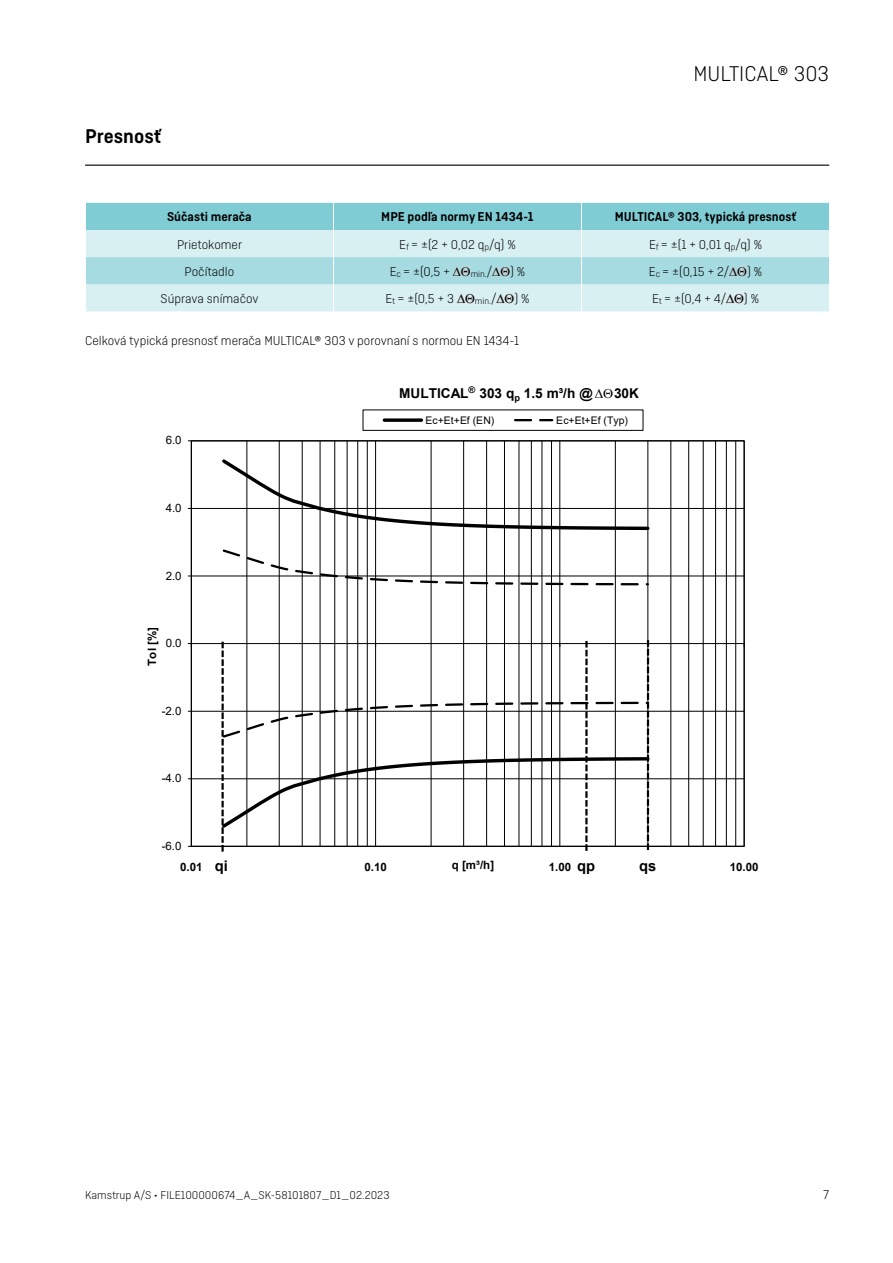
<style>
.page{position:relative;width:893px;height:1263px;background:#fff}
.page>*{position:absolute;margin:0;border:0;box-sizing:border-box;transform-origin:0 0}
.t1{font:300 22.5px "Ciutadella";color:#000}
.t2{font:600 21px "Ciutadella";color:#000}
.t3{font:700 14.7px "Arial";color:#000}
.t4{font:700 13.65px "Arial";color:#000}
.t5{font:300 13.5px "Ciutadella";color:#000}
.t6{font:600 13.5px "Ciutadella";color:#000}
.t7{font:300 12px "Ciutadella";color:#000}
.t8{font:700 11.55px "Arial";color:#000}
.t9{font:11.55px "Arial";color:#000}
.t10{font:10.5px "Arial";letter-spacing:.01em;color:#000}
.s1{color:#d1d3d4}
</style>
<div class="page">
<hr style="left:85px;top:165px;width:744px;height:1px;background:#000">
<hr style="left:191px;top:778px;width:553px;height:1px;background:#000">
<hr style="left:191px;top:711px;width:553px;height:1px;background:#000">
<hr style="left:191px;top:576px;width:553px;height:1px;background:#000">
<hr style="left:191px;top:508px;width:553px;height:1px;background:#000">
<hr style="left:247px;top:441px;width:1px;height:405px;background:#000">
<hr style="left:279px;top:441px;width:1px;height:405px;background:#000">
<hr style="left:302px;top:441px;width:1px;height:405px;background:#000">
<hr style="left:320px;top:441px;width:1px;height:405px;background:#000">
<hr style="left:334px;top:441px;width:1px;height:405px;background:#000">
<hr style="left:347px;top:441px;width:1px;height:405px;background:#000">
<hr style="left:357px;top:441px;width:1px;height:405px;background:#000">
<hr style="left:367px;top:441px;width:1px;height:405px;background:#000">
<hr style="left:431px;top:441px;width:1px;height:405px;background:#000">
<hr style="left:463px;top:441px;width:1px;height:405px;background:#000">
<hr style="left:486px;top:441px;width:1px;height:405px;background:#000">
<hr style="left:504px;top:441px;width:1px;height:405px;background:#000">
<hr style="left:519px;top:441px;width:1px;height:405px;background:#000">
<hr style="left:531px;top:441px;width:1px;height:405px;background:#000">
<hr style="left:542px;top:441px;width:1px;height:405px;background:#000">
<hr style="left:551px;top:441px;width:1px;height:405px;background:#000">
<hr style="left:615px;top:441px;width:1px;height:405px;background:#000">
<hr style="left:648px;top:441px;width:1px;height:405px;background:#000">
<hr style="left:671px;top:441px;width:1px;height:405px;background:#000">
<hr style="left:688px;top:441px;width:1px;height:405px;background:#000">
<hr style="left:703px;top:441px;width:1px;height:405px;background:#000">
<hr style="left:715px;top:441px;width:1px;height:405px;background:#000">
<hr style="left:726px;top:441px;width:1px;height:405px;background:#000">
<hr style="left:735px;top:441px;width:1px;height:405px;background:#000">
<hr style="left:375px;top:441px;width:1px;height:405px;background:#000">
<hr style="left:560px;top:441px;width:1px;height:405px;background:#000">
<hr style="left:191px;top:441px;width:1px;height:405px;background:#000">
<hr style="left:191px;top:643px;width:553px;height:1px;background:#000">
<svg style="left:219px;top:456px;width:432px;height:76px"></svg>
<svg style="left:221px;top:548px;width:429px;height:39px"></svg>
<svg style="left:384px;top:418px;width:37px;height:4px"></svg>
<svg style="left:515px;top:419px;width:37px;height:2px"></svg>
<svg style="left:219px;top:638px;width:432px;height:214px"></svg>
<svg style="left:86px;top:203px;width:743px;height:108px;background:#b6e1e6"></svg>
<h2 class="t2" style="left:85px;top:124px;width:78px">Presnosť</h2>
<h1 class="t1" style="left:693px;top:61px;width:137px">MULTICAL® 303</h1>
<p class="t6" style="left:167px;top:209px;width:86px">Súčasti merača</p>
<p class="t6" style="left:381px;top:209px;width:154px">MPE podľa normy EN 1434-1</p>
<p class="t6" style="left:615px;top:209px;width:183px">MULTICAL® 303, typická presnosť</p>
<p class="t5" style="left:177px;top:237px;width:67px">Prietokomer</p>
<p class="t5" style="left:399px;top:237px;width:118px">E<sub>f</sub> = ±(2 + 0,02 q<sub>p</sub>/q) %</p>
<p class="t5" style="left:649px;top:237px;width:115px">E<sub>f</sub> = ±(1 + 0,01 q<sub>p</sub>/q) %</p>
<p class="t5" style="left:185px;top:264px;width:51px">Počítadlo</p>
<p class="t5" style="left:390px;top:264px;width:137px">E<sub>c</sub> = ±(0,5 + <span class="s1">∆</span> <sub>min.</sub>/<span class="s1">∆</span> ) %</p>
<p class="t5" style="left:649px;top:264px;width:115px">E<sub>c</sub> = ±(0,15 + 2/<span class="s1">∆</span> ) %</p>
<p class="t5" style="left:161px;top:291px;width:99px">Súprava snímačov</p>
<p class="t5" style="left:385px;top:291px;width:146px">E<sub>t</sub> = ±(0,5 + 3 <span class="s1">∆</span> <sub>min.</sub>/<span class="s1">∆</span> ) %</p>
<p class="t5" style="left:652px;top:291px;width:109px">E<sub>t</sub> = ±(0,4 + 4/<span class="s1">∆</span> ) %</p>
<p class="t5" style="left:85px;top:333px;width:436px">Celková typická presnosť merača MULTICAL® 303 v porovnaní s normou EN 1434-1</p>
<p class="t9" style="left:166px;top:432px;width:17px">6.0</p>
<p class="t9" style="left:166px;top:500px;width:17px">4.0</p>
<p class="t9" style="left:166px;top:567px;width:17px">2.0</p>
<p class="t8" style="left:144px;top:666px;width:39px;rotate:-90deg">Tol [%]</p>
<p class="t9" style="left:166px;top:635px;width:17px">0.0</p>
<p class="t9" style="left:162px;top:703px;width:21px">-2.0</p>
<p class="t9" style="left:162px;top:770px;width:21px">-4.0</p>
<p class="t9" style="left:162px;top:838px;width:21px">-6.0</p>
<p class="t4" style="left:399px;top:383px;width:241px">MULTICAL<sup>®</sup> 303 q<sub>p</sub> 1.5 m³/h @∆ 30K</p>
<p class="t10" style="left:425px;top:413px;width:70px">Ec+Et+Ef (EN)</p>
<p class="t10" style="left:556px;top:413px;width:73px">Ec+Et+Ef (Typ)</p>
<p class="t3" style="left:215px;top:855px;width:15px">qi</p>
<p class="t3" style="left:577px;top:855px;width:19px">qp</p>
<p class="t3" style="left:639px;top:855px;width:19px">qs</p>
<p class="t8" style="left:452px;top:857px;width:44px">q [m³/h]</p>
<p class="t8" style="left:180px;top:859px;width:24px">0.01</p>
<p class="t8" style="left:364px;top:859px;width:24px">0.10</p>
<p class="t8" style="left:549px;top:859px;width:24px">1.00</p>
<p class="t8" style="left:730px;top:859px;width:30px">10.00</p>
<p class="t7" style="left:85px;top:1189px;width:306px">Kamstrup A/S • FILE100000674_A_SK-58101807_D1_02.2023</p>
<p class="t5" style="left:823px;top:1187px;width:7px">7</p>
</div>
